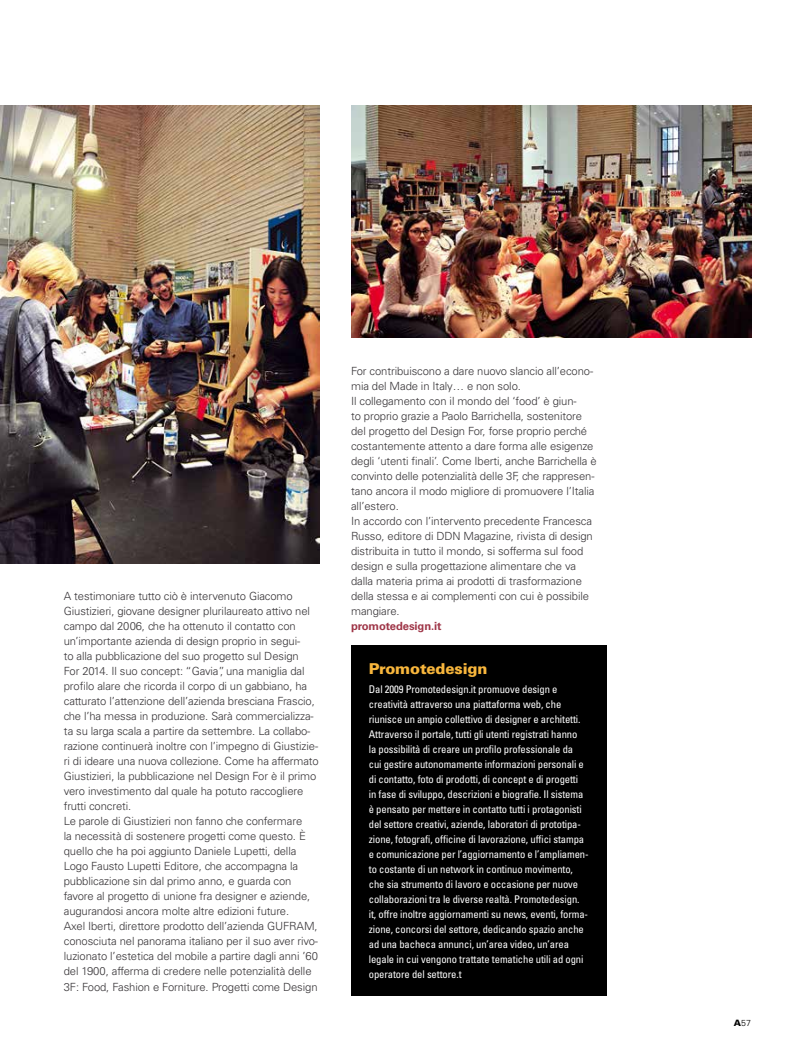
<style>
.page{position:relative;width:798px;height:1053px;background:#fff}
.page>*{position:absolute;margin:0;border:0;box-sizing:border-box;transform-origin:0 0}
.t1{font:900 15px "Univers LT Std";letter-spacing:-.01em;color:#f8b63c}
.t2{font:300 11.25px/15px "Univers LT Std";letter-spacing:-.01em;color:#373437}
.t3{font:700 11.25px "Univers LT Std";letter-spacing:-.01em;color:#9f3648}
.t4{font:condensed 10.62px/15px "Univers LT Std";letter-spacing:-.01em;color:#fff}
.t5{font:300 8.75px "Univers LT Std";color:#000}
.s1{font-weight:900}
</style>
<div class="page">
<div style="left:351px;top:645px;width:255px;height:350px;background:#000"></div>
<img style="left:0;top:105px;width:319px;height:458px">
<img style="left:351px;top:105px;width:399px;height:233px">
<p class="t2" style="left:64px;top:589px;width:256px">A testimoniare tutto ciò è intervenuto Giacomo Giustizieri, giovane designer plurilaureato attivo nel campo dal 2006, che ha ottenuto il contatto con un’importante azienda di design proprio in segui-<br>to alla pubblicazione del suo progetto sul Design<br>For 2014. Il suo concept: “Gavia”, una maniglia dal profilo alare che ricorda il corpo di un gabbiano, ha catturato l’attenzione dell’azienda bresciana Frascio, che l’ha messa in produzione. Sarà commercializza&shy;ta su larga scala a partire da settembre. La collabo&shy;razione continuerà inoltre con l’impegno di Giustizie&shy;ri di ideare una nuova collezione. Come ha affermato Giustizieri, la pubblicazione nel Design For è il primo vero investimento dal quale ha potuto raccogliere frutti concreti.<br>Le parole di Giustizieri non fanno che confermare<br>la necessità di sostenere progetti come questo. È quello che ha poi aggiunto Daniele Lupetti, della Logo Fausto Lupetti Editore, che accompagna la pubblicazione sin dal primo anno, e guarda con favore al progetto di unione fra designer e aziende, augurandosi ancora molte altre edizioni future.<br>Axel Iberti, direttore prodotto dell’azienda GUFRAM, conosciuta nel panorama italiano per il suo aver rivo&shy;luzionato l’estetica del mobile a partire dagli anni ’60 del 1900, afferma di credere nelle potenzialità delle 3F: Food, Fashion e Forniture. Progetti come Design</p>
<p class="t2" style="left:351px;top:364px;width:247px">For contribuiscono a dare nuovo slancio all’econo&shy;mia del Made in Italy… e non solo.<br>Il collegamento con il mondo del ‘food’ è giun-<br>to proprio grazie a Paolo Barrichella, sostenitore del progetto del Design For, forse proprio perché costantemente attento a dare forma alle esigenze degli ‘utenti finali’. Come Iberti, anche Barrichella è convinto delle potenzialità delle 3F, che rappresen&shy;tano ancora il modo migliore di promuovere l’Italia all’estero.<br>In accordo con l’intervento precedente Francesca Russo, editore di DDN Magazine, rivista di design distribuita in tutto il mondo, si sofferma sul food design e sulla progettazione alimentare che va dalla materia prima ai prodotti di trasformazione della stessa e ai complementi con cui è possibile mangiare.</p>
<p class="t3" style="left:351px;top:619px;width:92px">promotedesign.it</p>
<h1 class="t1" style="left:369px;top:659px;width:120px">Promotedesign</h1>
<p class="t4" style="left:369px;top:681px;width:221px">Dal 2009 Promotedesign.it promuove design e creatività attraverso una piattaforma web, che riunisce un ampio collettivo di designer e architetti.<br>Attraverso il portale, tutti gli utenti registrati hanno<br>la possibilità di creare un profilo professionale da<br>cui gestire autonomamente informazioni personali e di contatto, foto di prodotti, di concept e di progetti<br>in fase di sviluppo, descrizioni e biografie. Il sistema è pensato per mettere in contatto tutti i protagonisti del settore creativi, aziende, laboratori di prototipa&shy;zione, fotografi, officine di lavorazione, uffici stampa e comunicazione per l’aggiornamento e l’ampliamen&shy;to costante di un network in continuo movimento, che sia strumento di lavoro e occasione per nuove collaborazioni tra le diverse realtà. Promotedesign. it, offre inoltre aggiornamenti su news, eventi, forma&shy;zione, concorsi del settore, dedicando spazio anche ad una bacheca annunci, un’area video, un’area legale in cui vengono trattate tematiche utili ad ogni operatore del settore.t</p>
<p class="t5" style="left:733px;top:1017px;width:19px"><span class="s1">A</span>57</p>
</div>
